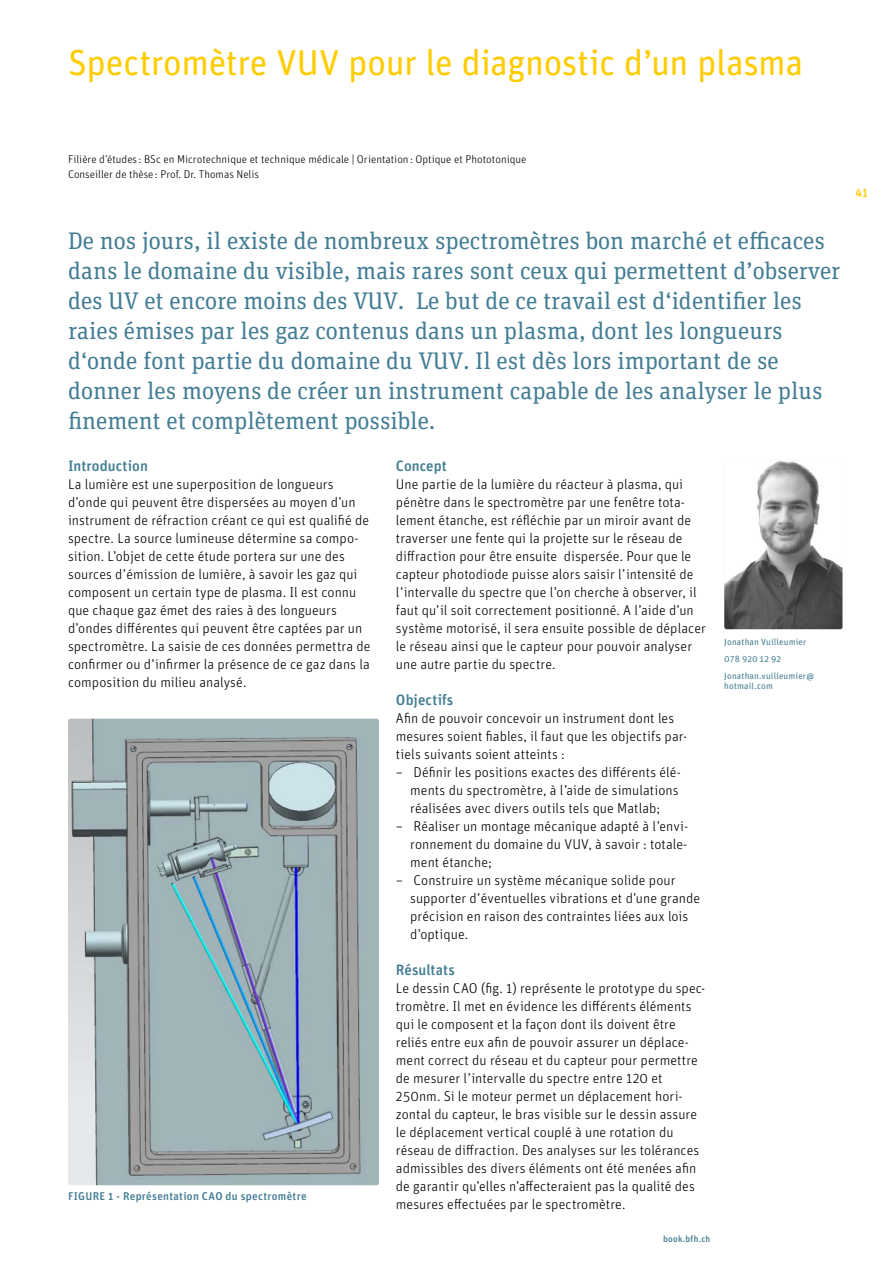
<style>
.page{position:relative;width:893px;height:1263px;background:#fff}
.page>*{position:absolute;margin:0;border:0;box-sizing:border-box;transform-origin:0 0}
.t1{font:36px "Unit Rounded Pro";letter-spacing:-.01em;color:#fc0}
.t2{font:24px/30px "Unit Slab Pro";color:#427d94}
.t3{font:500 15px "Unit Rounded Pro";color:#427d94}
.t4{font:300 14.25px/18px "Unit Rounded Pro";letter-spacing:.005em;color:#000}
.t5{font:500 12px "Unit Rounded Pro";color:#fc0}
.t6{font:300 11.25px/15px "Unit Rounded Pro";color:#000}
.t7{font:500 11.25px "Unit Rounded Pro";letter-spacing:.025em;color:#427d94}
.t8{font:9px/16.8px "Unit Rounded Pro";letter-spacing:.015em;color:#427d94}
.t9{font:500 9px "Unit Rounded Pro";letter-spacing:.025em;color:#427d94}
</style>
<div class="page">
<img style="left:724px;top:461px;width:118px;height:168px">
<img style="left:68px;top:719px;width:311px;height:466px">
<h1 class="t1" style="left:68px;top:38px;width:737px">Spectromètre VUV pour le diagnostic d’un plasma</h1>
<p class="t6" style="left:68px;top:151px;width:460px">Filière d’études : BSc en Microtechnique et technique médicale | Orientation: Optique et Phototonique<br>Conseiller de thèse : Prof. Dr. Thomas Nelis</p>
<p class="t2" style="left:68px;top:225px;width:774px">De nos jours, il existe de nombreux spectromètres bon marché et efficaces dans le domaine du visible, mais rares sont ceux qui permettent d’observer des UV et encore moins des VUV. Le but de ce travail est d‘identifier les raies émises par les gaz contenus dans un plasma, dont les longueurs d‘onde font partie du domaine du VUV. Il est dès lors important de se donner les moyens de créer un instrument capable de les analyser le plus finement et complètement possible.</p>
<p class="t3" style="left:68px;top:455px;width:81px">Introduction</p>
<p class="t4" style="left:68px;top:475px;width:304px">La lumière est une superposition de longueurs d’onde qui peuvent être dispersées au moyen d’un instrument de réfraction créant ce qui est qualifié de spectre. La source lumineuse détermine sa compo&shy;sition. L’objet de cette étude portera sur une des sources d’émission de lumière, à savoir les gaz qui composent un certain type de plasma. Il est connu que chaque gaz émet des raies à des longueurs d’ondes différentes qui peuvent être captées par un spectromètre. La saisie de ces données permettra de confirmer ou d’infirmer la présence de ce gaz dans la composition du milieu analysé.</p>
<p class="t3" style="left:396px;top:455px;width:52px">Concept</p>
<p class="t4" style="left:396px;top:475px;width:311px">Une partie de la lumière du réacteur à plasma, qui pénètre dans le spectromètre par une fenêtre tota&shy;lement étanche, est réfléchie par un miroir avant de traverser une fente qui la projette sur le réseau de diffraction pour être ensuite dispersée. Pour que le capteur photodiode puisse alors saisir l’intensité de l’intervalle du spectre que l’on cherche à observer, il faut qu’il soit correctement positionné. A l’aide d’un système motorisé, il sera ensuite possible de déplacer le réseau ainsi que le capteur pour pouvoir analyser une autre partie du spectre.</p>
<p class="t3" style="left:396px;top:689px;width:59px">Objectifs</p>
<p class="t4" style="left:396px;top:709px;width:293px">Afin de pouvoir concevoir un instrument dont les mesures soient fiables, il faut que les objectifs par&shy;tiels suivants soient atteints :</p>
<p class="t4" style="left:410px;top:763px;width:272px;text-indent:-14px">– Définir les positions exactes des différents élé&shy;ments du spectromètre, à l’aide de simulations réalisées avec divers outils tels que Matlab;</p>
<p class="t4" style="left:410px;top:817px;width:280px;text-align:justify;text-indent:-14px">– Réaliser un montage mécanique adapté à l’envi&shy;ronnement du domaine du VUV, à savoir : totale&shy;ment étanche;</p>
<p class="t4" style="left:410px;top:871px;width:292px;text-indent:-14px">– Construire un système mécanique solide pour supporter d’éventuelles vibrations et d’une grande précision en raison des contraintes liées aux lois d’optique.</p>
<p class="t3" style="left:396px;top:959px;width:60px">Résultats</p>
<p class="t4" style="left:396px;top:979px;width:311px">Le dessin CAO (fig. 1) représente le prototype du spec&shy;tromètre. Il met en évidence les différents éléments qui le composent et la façon dont ils doivent être reliés entre eux afin de pouvoir assurer un déplace&shy;ment correct du réseau et du capteur pour permettre de mesurer l’intervalle du spectre entre 120 et 250nm. Si le moteur permet un déplacement hori&shy;zontal du capteur, le bras visible sur le dessin assure le déplacement vertical couplé à une rotation du réseau de diffraction. Des analyses sur les tolérances admissibles des divers éléments ont été menées afin de garantir qu’elles n’affecteraient pas la qualité des mesures effectuées par le spectromètre.</p>
<p class="t8" style="left:724px;top:633px;width:91px">Jonathan Vuilleumier<br>078 920 12 92<br>Jonathan.vuilleumier@</p>
<p class="t8" style="left:724px;top:677px;width:50px">hotmail.com</p>
<p class="t7" style="left:68px;top:1188px;width:240px">FIGURE 1 - Représentation CAO du spectromètre</p>
<p class="t9" style="left:663px;top:1232px;width:48px">book.bfh.ch</p>
<p class="t5" style="left:855px;top:184px;width:15px">41</p>
</div>
